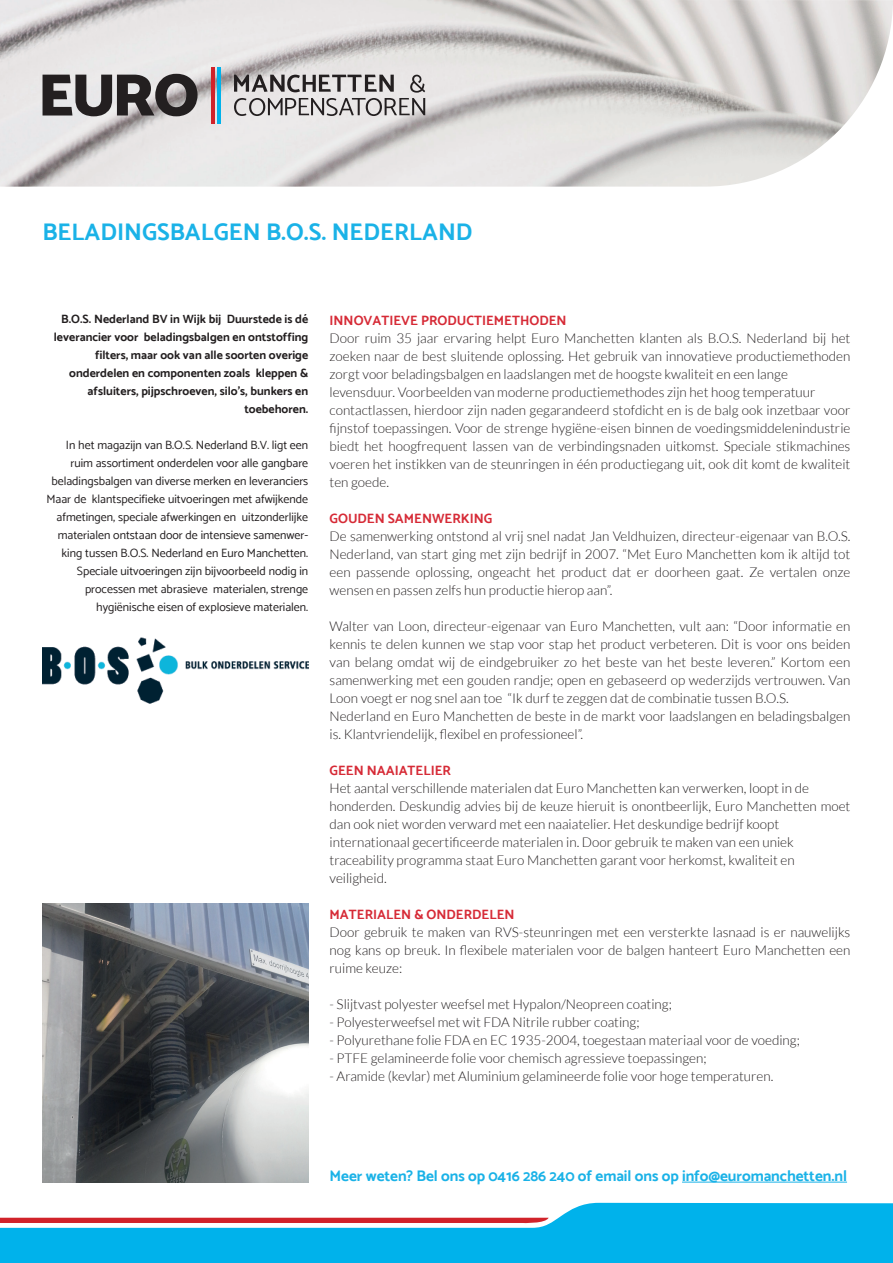
<style>
.page{position:relative;width:893px;height:1263px;background:#fff}
.page>*{position:absolute;margin:0;border:0;box-sizing:border-box;transform-origin:0 0}
.t1{font:700 24px "Catamaran";color:#1ab2e7}
.t2{font:700 15.3px "Catamaran";letter-spacing:-.005em;color:#1ab2e7}
.t3{font:300 13.5px/18px "Lato";color:#231f20}
.t4{font:700 13.5px "Catamaran";color:#d62a36}
.t5{font:12px/18px "Catamaran";color:#231f20;text-align:right}
.t6{font:700 12px/18px "Catamaran";color:#231f20;text-align:right}
</style>
<div class="page">
<img style="left:43px;top:904px;width:265px;height:278px">
<img style="left:43px;top:637px;width:265px;height:67px">
<svg style="left:0;top:1203px;width:893px;height:60px;fill:#00b2eb"></svg>
<hr style="left:682px;top:1182px;width:165px;height:1px;background:#1ab2e7">
<img style="left:0;top:0;width:893px;height:187px">
<svg style="left:43px;top:74px;width:155px;height:42px;background:#6c696a"></svg>
<hr style="left:211px;top:67px;width:3px;height:56px;background:#d1232a">
<hr style="left:218px;top:67px;width:3px;height:56px;background:#00b2eb">
<svg style="left:234px;top:75px;width:191px;height:41px;background:#aeabab"></svg>
<h1 class="t1" style="left:43px;top:218px;width:431px">BELADINGSBALGEN B.O.S. NEDERLAND</h1>
<p class="t6" style="left:54px;top:310px;width:256px">B.O.S. Nederland BV in Wijk bij Duurstede is dé leverancier voor beladingsbalgen en ontstoffing filters, maar ook van alle soorten overige onderdelen en componenten zoals kleppen &amp; afsluiters, pijpschroeven, silo’s, bunkers en toebehoren.</p>
<p class="t5" style="left:46px;top:436px;width:263px">In het magazijn van B.O.S. Nederland B.V. ligt een ruim assortiment onderdelen voor alle gangbare beladingsbalgen van diverse merken en leveranciers Maar de klantspecifieke uitvoeringen met afwijkende afmetingen, speciale afwerkingen en uitzonderlijke materialen ontstaan door de intensieve samenwer&shy;king tussen B.O.S. Nederland en Euro Manchetten.<br>Speciale uitvoeringen zijn bijvoorbeeld nodig in processen met abrasieve materialen, strenge hygiënische eisen of explosieve materialen.</p>
<p class="t4" style="left:330px;top:312px;width:239px">INNOVATIEVE PRODUCTIEMETHODEN</p>
<p class="t3" style="left:330px;top:329px;width:522px">Door ruim 35 jaar ervaring helpt Euro Manchetten klanten als B.O.S. Nederland bij het zoeken naar de best sluitende oplossing. Het gebruik van innovatieve productiemethoden zorgt voor beladingsbalgen en laadslangen met de hoogste kwaliteit en een lange levensduur. Voorbeelden van moderne productiemethodes zijn het hoog temperatuur contactlassen, hierdoor zijn naden gegarandeerd stofdicht en is de balg ook inzetbaar voor fijnstof toepassingen. Voor de strenge hygiëne-eisen binnen de voedingsmiddelenindustrie biedt het hoogfrequent lassen van de verbindingsnaden uitkomst. Speciale stikmachines voeren het instikken van de steunringen in één productiegang uit, ook dit komt de kwaliteit ten goede.</p>
<p class="t4" style="left:330px;top:510px;width:164px">GOUDEN SAMENWERKING</p>
<p class="t3" style="left:330px;top:527px;width:522px;text-align:justify">De samenwerking ontstond al vrij snel nadat Jan Veldhuizen, directeur-eigenaar van B.O.S.<br>Nederland, van start ging met zijn bedrijf in 2007. “Met Euro Manchetten kom ik altijd tot een passende oplossing, ongeacht het product dat er doorheen gaat. Ze vertalen onze wensen en passen zelfs hun productie hierop aan”.</p>
<p class="t3" style="left:330px;top:617px;width:522px">Walter van Loon, directeur-eigenaar van Euro Manchetten, vult aan: “Door informatie en kennis te delen kunnen we stap voor stap het product verbeteren. Dit is voor ons beiden van belang omdat wij de eindgebruiker zo het beste van het beste leveren.” Kortom een samenwerking met een gouden randje; open en gebaseerd op wederzijds vertrouwen. Van Loon voegt er nog snel aan toe “Ik durf te zeggen dat de combinatie tussen B.O.S.<br>Nederland en Euro Manchetten de beste in de markt voor laadslangen en beladingsbalgen is. Klantvriendelijk, flexibel en professioneel”.</p>
<p class="t4" style="left:330px;top:762px;width:123px">GEEN NAAIATELIER</p>
<p class="t3" style="left:330px;top:779px;width:522px">Het aantal verschillende materialen dat Euro Manchetten kan verwerken, loopt in de honderden. Deskundig advies bij de keuze hieruit is onontbeerlijk, Euro Manchetten moet dan ook niet worden verward met een naaiatelier. Het deskundige bedrijf koopt internationaal gecertificeerde materialen in. Door gebruik te maken van een uniek traceability programma staat Euro Manchetten garant voor herkomst, kwaliteit en veiligheid.</p>
<p class="t4" style="left:330px;top:906px;width:187px">MATERIALEN &amp; ONDERDELEN</p>
<p class="t3" style="left:330px;top:923px;width:522px;text-align:justify">Door gebruik te maken van RVS-steunringen met een versterkte lasnaad is er nauwelijks nog kans op breuk. In flexibele materialen voor de balgen hanteert Euro Manchetten een ruime keuze:</p>
<p class="t3" style="left:330px;top:995px;width:344px">- Slijtvast polyester weefsel met Hypalon/Neopreen coating;</p>
<p class="t3" style="left:330px;top:1013px;width:312px">- Polyesterweefsel met wit FDA Nitrile rubber coating;</p>
<p class="t3" style="left:330px;top:1031px;width:472px">- Polyurethane folie FDA en EC 1935-2004, toegestaan materiaal voor de voeding;</p>
<p class="t3" style="left:330px;top:1049px;width:379px">- PTFE gelamineerde folie voor chemisch agressieve toepassingen;</p>
<p class="t3" style="left:330px;top:1067px;width:445px">- Aramide (kevlar) met Aluminium gelamineerde folie voor hoge temperaturen.</p>
<p class="t2" style="left:330px;top:1166px;width:519px">Meer weten? Bel ons op 0416 286 240 of email ons op info@euromanchetten.nl</p>
</div>
